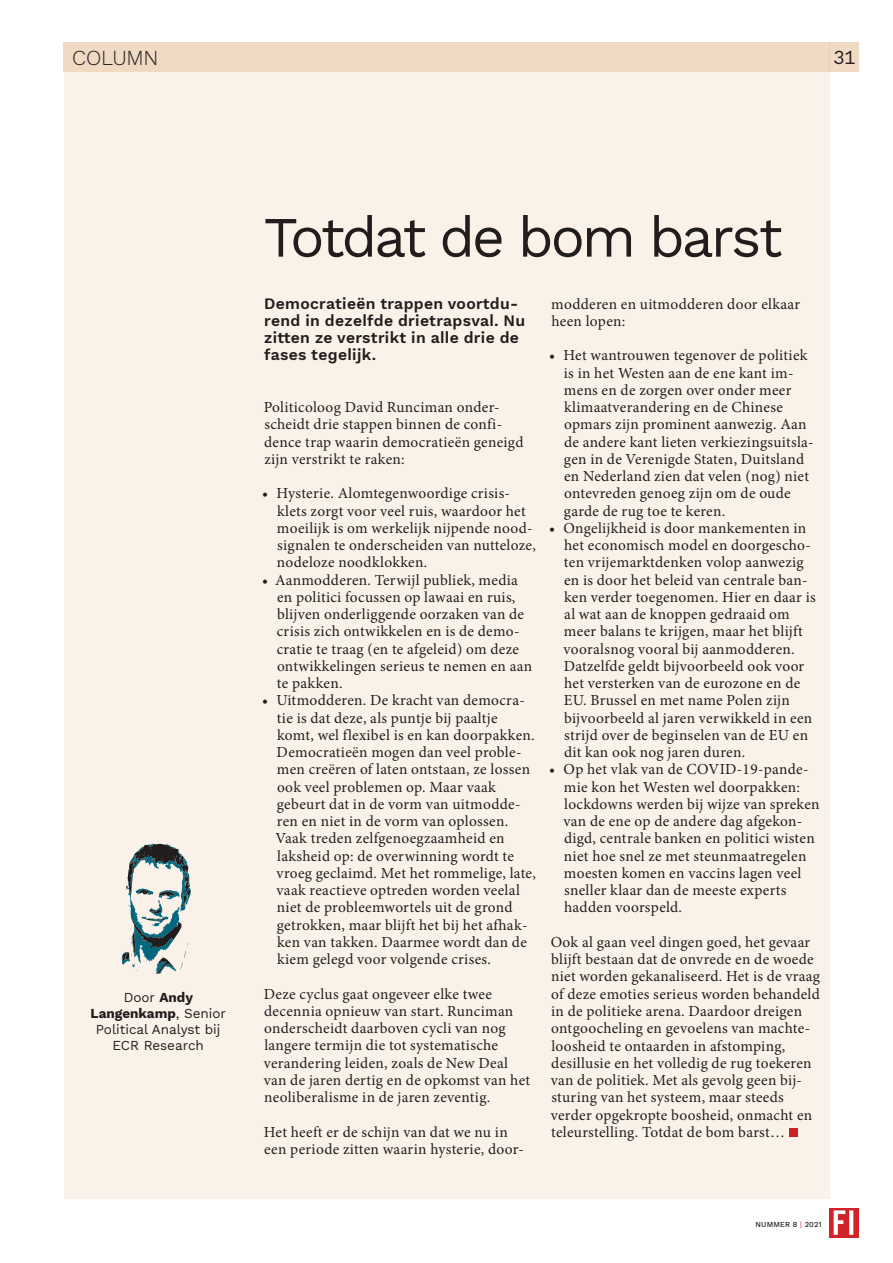
<style>
.page{position:relative;width:893px;height:1263px;background:#fff}
.page>*{position:absolute;margin:0;border:0;box-sizing:border-box;transform-origin:0 0}
.t1{font:57px "Work Sans";letter-spacing:-.055em;color:#231f20}
.t2{font:300 21px "Work Sans";letter-spacing:-.015em;color:#231f20}
.t3{font:600 15.75px/17.2px "Work Sans";letter-spacing:.02em;color:#231f20}
.t4{font:15.3px/17.2px "Minion Pro";letter-spacing:.02em;color:#231f20}
.t5{font:13.5px/16.2px "Work Sans";color:#231f20;text-align:center}
.t6{font:500 7.5px "Work Sans";letter-spacing:.02em;color:#231f20}
.s1{font-weight:700}
.s2{font-weight:400;color:#d1232a}
</style>
<div class="page">
<svg style="left:829px;top:1208px;width:30px;height:29px"></svg>
<svg style="left:834px;top:1210px;width:19px;height:25px"></svg>
<div style="left:829px;top:43px;width:30px;height:29px;background:#f0dac4"></div>
<div style="left:64px;top:43px;width:765px;height:1155px;background:#faf1e9"></div>
<div style="left:64px;top:43px;width:765px;height:29px;background:#f0dac4"></div>
<h2 class="t2" style="left:72px;top:42px;width:88px">COLUMN</h2>
<p class="t5" style="left:91px;top:988px;width:137px">Door <span class="s1">Andy<br>Langenkamp</span>, Senior<br>Political Analyst bij<br>ECR Research</p>
<h1 class="t1" style="left:264px;top:194px;width:520px">Totdat de bom barst</h1>
<p class="t3" style="left:264px;top:294px;width:263px">Democratieën trappen voortdu&shy;rend in dezelfde drietrapsval. Nu zitten ze verstrikt in alle drie de fases tegelijk.</p>
<p class="t4" style="left:264px;top:399px;width:261px">Politicoloog David Runciman onder&shy;scheidt drie stappen binnen de confi&shy;dence trap waarin democratieën geneigd zijn verstrikt te raken:</p>
<p class="t4" style="left:277px;top:485px;width:260px;text-indent:-15px">• Hysterie. Alomtegenwoordige crisis&shy;klets zorgt voor veel ruis, waardoor het moeilijk is om werkelijk nijpende nood&shy;signalen te onderscheiden van nutteloze, nodeloze noodklokken.</p>
<p class="t4" style="left:277px;top:571px;width:257px;text-indent:-15px">• Aanmodderen. Terwijl publiek, media en politici focussen op lawaai en ruis, blijven onderliggende oorzaken van de crisis zich ontwikkelen en is de demo&shy;cratie te traag (en te afgeleid) om deze ontwikkelingen serieus te nemen en aan te pakken.</p>
<p class="t4" style="left:275px;top:692px;width:262px;text-indent:-13px">• Uitmodderen. De kracht van democra&shy;tie is dat deze, als puntje bij paaltje komt, wel flexibel is en kan doorpakken.<br>Democratieën mogen dan veel proble&shy;men creëren of laten ontstaan, ze lossen ook veel problemen op. Maar vaak gebeurt dat in de vorm van uitmodde&shy;ren en niet in de vorm van oplossen.<br>Vaak treden zelfgenoegzaamheid en laksheid op: de overwinning wordt te vroeg geclaimd. Met het rommelige, late, vaak reactieve optreden worden veelal niet de probleemwortels uit de grond getrokken, maar blijft het bij het afhak&shy;ken van takken. Daarmee wordt dan de kiem gelegd voor volgende crises.</p>
<p class="t4" style="left:264px;top:985px;width:268px">Deze cyclus gaat ongeveer elke twee decennia opnieuw van start. Runciman onderscheidt daarboven cycli van nog langere termijn die tot systematische verandering leiden, zoals de New Deal van de jaren dertig en de opkomst van het neoliberalisme in de jaren zeventig.</p>
<p class="t4" style="left:264px;top:1123px;width:262px">Het heeft er de schijn van dat we nu in een periode zitten waarin hysterie, door-</p>
<p class="t4" style="left:551px;top:295px;width:250px">modderen en uitmodderen door elkaar heen lopen:</p>
<p class="t4" style="left:564px;top:347px;width:251px;text-indent:-15px">• Het wantrouwen tegenover de politiek is in het Westen aan de ene kant im&shy;mens en de zorgen over onder meer klimaatverandering en de Chinese opmars zijn prominent aanwezig. Aan de andere kant lieten verkiezingsuitsla&shy;gen in de Verenigde Staten, Duitsland en Nederland zien dat velen (nog) niet ontevreden genoeg zijn om de oude garde de rug toe te keren.</p>
<p class="t4" style="left:564px;top:519px;width:254px;text-indent:-14px">• Ongelijkheid is door mankementen in het economisch model en doorgescho&shy;ten vrijemarktdenken volop aanwezig en is door het beleid van centrale ban&shy;ken verder toegenomen. Hier en daar is al wat aan de knoppen gedraaid om meer balans te krijgen, maar het blijft vooralsnog vooral bij aanmodderen.<br>Datzelfde geldt bijvoorbeeld ook voor het versterken van de eurozone en de EU. Brussel en met name Polen zijn bijvoorbeeld al jaren verwikkeld in een strijd over de beginselen van de EU en dit kan ook nog jaren duren.</p>
<p class="t4" style="left:564px;top:761px;width:258px;text-indent:-14px">• Op het vlak van de COVID-19-pande&shy;mie kon het Westen wel doorpakken: lockdowns werden bij wijze van spreken van de ene op de andere dag afgekon&shy;digd, centrale banken en politici wisten niet hoe snel ze met steunmaatregelen moesten komen en vaccins lagen veel sneller klaar dan de meeste experts hadden voorspeld.</p>
<p class="t4" style="left:551px;top:933px;width:271px">Ook al gaan veel dingen goed, het gevaar blijft bestaan dat de onvrede en de woede niet worden gekanaliseerd. Het is de vraag of deze emoties serieus worden behandeld in de politieke arena. Daardoor dreigen ontgoocheling en gevoelens van machte&shy;loosheid te ontaarden in afstomping, desillusie en het volledig de rug toekeren van de politiek. Met als gevolg geen bij&shy;sturing van het systeem, maar steeds verder opgekropte boosheid, onmacht en teleurstelling. Totdat de bom barst…</p>
<p class="t6" style="left:756px;top:1219px;width:68px">NUMMER 8 <span class="s2">|</span> 2021</p>
</div>
